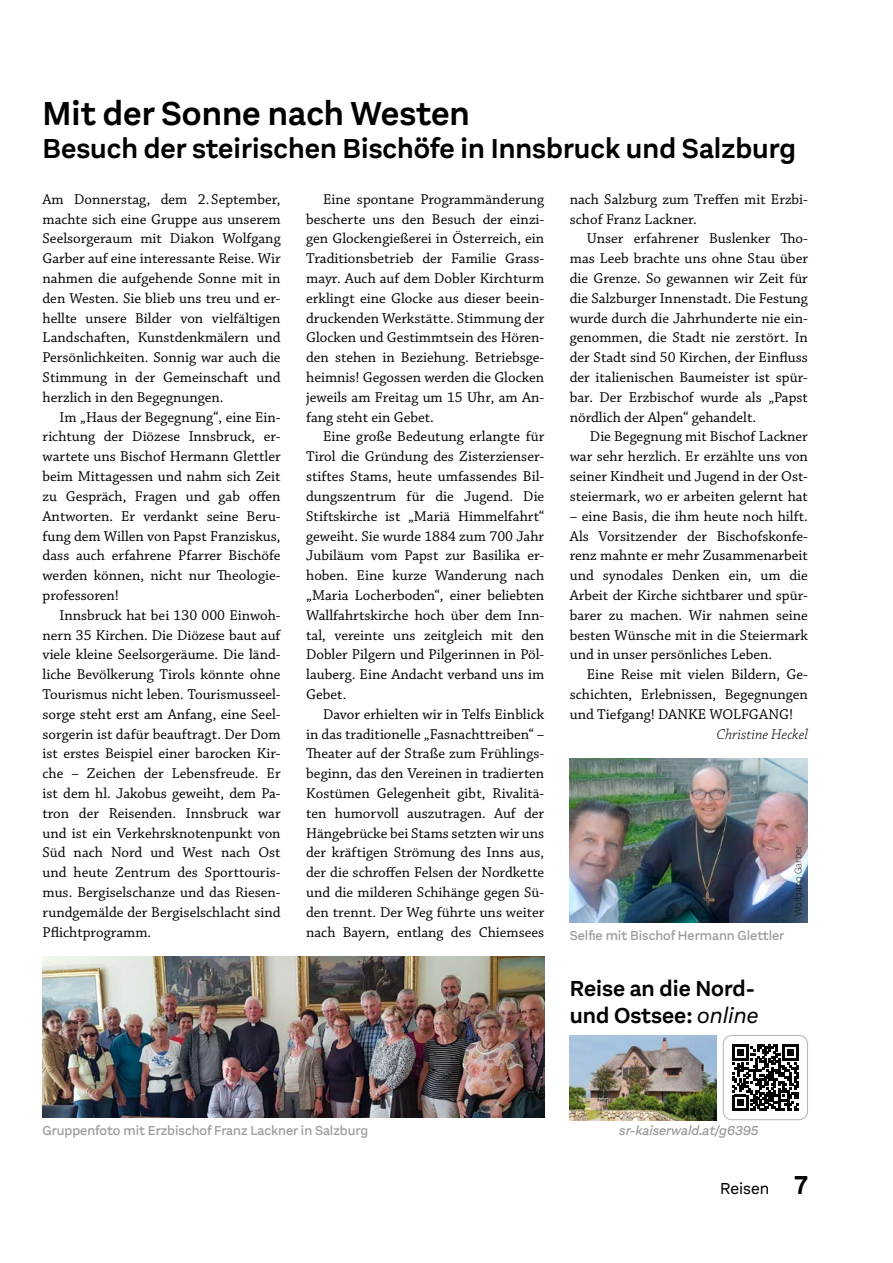
<style>
.page{position:relative;width:893px;height:1263px;background:#fff}
.page>*{position:absolute;margin:0;border:0;box-sizing:border-box;transform-origin:0 0}
.t1{font:600 34.5px "Aestetico";color:#000}
.t2{font:600 28.5px "Aestetico";color:#000}
.t3{font:600 22.5px/27px "Aestetico";color:#000}
.t4{font:16.5px "Aestetico";color:#000}
.t5{font:15px/19.8px "Chaparral Pro";color:#000;text-align:justify}
.t6{font:italic 300 15px "Chaparral Pro";color:#000}
.t7{font:500 13.5px "Aestetico";color:#9c9d9d}
.t8{font:italic 500 13.5px "Aestetico";color:#9c9d9d}
.t9{font:200 9.75px "Aestetico";color:#000}
.s1{font-weight:400;font-style:italic}
.s2{font-weight:600;font-size:27px}
</style>
<div class="page">
<svg style="left:732px;top:1044px;width:66px;height:66px"></svg>
<div style="left:723px;top:1035px;width:85px;height:85px;border:1px solid #b1b2b3;border-radius:9px"></div>
<img style="left:43px;top:956px;width:501px;height:161px">
<img style="left:570px;top:1035px;width:147px;height:85px">
<img style="left:570px;top:758px;width:238px;height:165px">
<h1 class="t1" style="left:43px;top:93px;width:429px">Mit der Sonne nach Westen</h1>
<h2 class="t2" style="left:43px;top:131px;width:755px">Besuch der steirischen Bischöfe in Innsbruck und Salzburg</h2>
<p class="t5" style="left:43px;top:190px;width:240px">Am Donnerstag, dem 2. September, machte sich eine Gruppe aus unserem Seelsorgeraum mit Diakon Wolfgang Garber auf eine interessante Reise. Wir nahmen die aufgehende Sonne mit in den Westen. Sie blieb uns treu und er&shy;hellte unsere Bilder von vielfältigen Landschaften, Kunstdenkmälern und Persönlichkeiten. Sonnig war auch die Stimmung in der Gemeinschaft und herzlich in den Begegnungen.</p>
<p class="t5" style="left:43px;top:408px;width:240px;text-indent:17px">Im „Haus der Begegnung“, eine Ein&shy;richtung der Diözese Innsbruck, er&shy;wartete uns Bischof Hermann Glettler beim Mittagessen und nahm sich Zeit zu Gespräch, Fragen und gab offen Antworten. Er verdankt seine Beru&shy;fung dem Willen von Papst Franziskus, dass auch erfahrene Pfarrer Bischöfe werden können, nicht nur Theologie&shy;professoren!</p>
<p class="t5" style="left:43px;top:606px;width:240px;text-indent:17px">Innsbruck hat bei 130 000 Einwoh&shy;nern 35 Kirchen. Die Diözese baut auf viele kleine Seelsorgeräume. Die länd&shy;liche Bevölkerung Tirols könnte ohne Tourismus nicht leben. Tourismusseel&shy;sorge steht erst am Anfang, eine Seel&shy;sorgerin ist dafür beauftragt. Der Dom ist erstes Beispiel einer barocken Kir&shy;che – Zeichen der Lebensfreude. Er ist dem hl. Jakobus geweiht, dem Pa&shy;tron der Reisenden. Innsbruck war und ist ein Verkehrsknotenpunkt von Süd nach Nord und West nach Ost und heute Zentrum des Sporttouris&shy;mus. Bergiselschanze und das Riesen&shy;rundgemälde der Bergiselschlacht sind Pflichtprogramm.</p>
<p class="t5" style="left:570px;top:190px;width:240px">nach Salzburg zum Treffen mit Erzbi&shy;schof Franz Lackner.</p>
<p class="t5" style="left:570px;top:229px;width:240px;text-indent:17px">Unser erfahrener Buslenker Tho&shy;mas Leeb brachte uns ohne Stau über die Grenze. So gewannen wir Zeit für die Salzburger Innenstadt. Die Festung wurde durch die Jahrhunderte nie ein&shy;genommen, die Stadt nie zerstört. In der Stadt sind 50 Kirchen, der Einfluss der italienischen Baumeister ist spür&shy;bar. Der Erzbischof wurde als „Papst nördlich der Alpen“ gehandelt.</p>
<p class="t5" style="left:570px;top:427px;width:240px;text-indent:20px">Die Begegnung mit Bischof Lackner war sehr herzlich. Er erzählte uns von seiner Kindheit und Jugend in der Ost&shy;steiermark, wo er arbeiten gelernt hat</p>
<p class="t5" style="left:570px;top:507px;width:240px">– eine Basis, die ihm heute noch hilft.<br>Als Vorsitzender der Bischofskonfe&shy;renz mahnte er mehr Zusammenarbeit und synodales Denken ein, um die Arbeit der Kirche sichtbarer und spür&shy;barer zu machen. Wir nahmen seine besten Wünsche mit in die Steiermark und in unser persönliches Leben.</p>
<p class="t5" style="left:570px;top:665px;width:240px;text-indent:17px">Eine Reise mit vielen Bildern, Ge&shy;schichten, Erlebnissen, Begegnungen und Tiefgang! DANKE WOLFGANG!</p>
<p class="t6" style="left:716px;top:726px;width:93px">Christine Heckel</p>
<p class="t5" style="left:306px;top:190px;width:240px;text-indent:17px">Eine spontane Programmänderung bescherte uns den Besuch der einzi&shy;gen Glockengießerei in Österreich, ein Traditionsbetrieb der Familie Grass&shy;mayr. Auch auf dem Dobler Kirchturm erklingt eine Glocke aus dieser beein&shy;druckenden Werkstätte. Stimmung der Glocken und Gestimmtsein des Hören&shy;den stehen in Beziehung. Betriebsge&shy;heimnis! Gegossen werden die Glocken jeweils am Freitag um 15 Uhr, am An&shy;fang steht ein Gebet.</p>
<p class="t5" style="left:306px;top:427px;width:240px;text-indent:17px">Eine große Bedeutung erlangte für Tirol die Gründung des Zisterzienser&shy;stiftes Stams, heute umfassendes Bil&shy;dungszentrum für die Jugend. Die Stiftskirche ist „Mariä Himmelfahrt“ geweiht. Sie wurde 1884 zum 700 Jahr Jubiläum vom Papst zur Basilika er&shy;hoben. Eine kurze Wanderung nach „Maria Locherboden“, einer beliebten Wallfahrtskirche hoch über dem Inn&shy;tal, vereinte uns zeitgleich mit den Dobler Pilgern und Pilgerinnen in Pöl&shy;lauberg. Eine Andacht verband uns im Gebet.</p>
<p class="t5" style="left:306px;top:705px;width:240px;text-indent:17px">Davor erhielten wir in Telfs Einblick in das traditionelle „Fasnachttreiben“ – Theater auf der Straße zum Frühlings&shy;beginn, das den Vereinen in tradierten Kostümen Gelegenheit gibt, Rivalitä&shy;ten humorvoll auszutragen. Auf der Hängebrücke bei Stams setzten wir uns der kräftigen Strömung des Inns aus, der die schroffen Felsen der Nordkette und die milderen Schihänge gegen Sü&shy;den trennt. Der Weg führte uns weiter nach Bayern, entlang des Chiemsees</p>
<p class="t9" style="left:793px;top:916px;width:73px;rotate:-90deg">Wolfgang Garber</p>
<p class="t7" style="left:570px;top:928px;width:216px">Selfie mit Bischof Hermann Glettler</p>
<p class="t7" style="left:43px;top:1122px;width:327px">Gruppenfoto mit Erzbischof Franz Lackner in Salzburg</p>
<h3 class="t3" style="left:570px;top:975px;width:190px">Reise an die Nord&shy;und Ostsee: <span class="s1">online</span></h3>
<p class="t8" style="left:619px;top:1122px;width:141px">sr-kaiserwald.at/g6395</p>
<p class="t4" style="left:720px;top:1179px;width:89px">Reisen <span class="s2">7</span></p>
</div>
